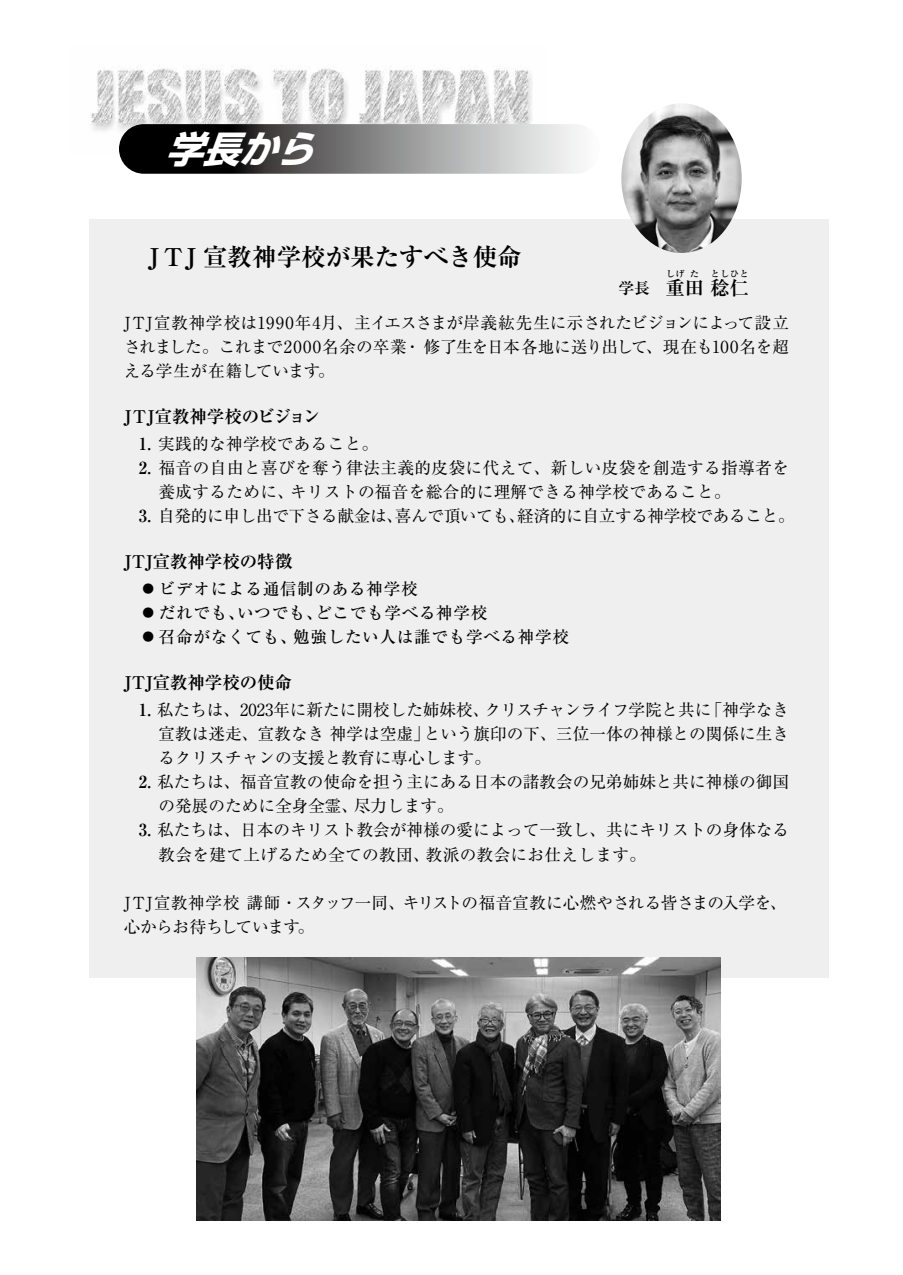
<style>
.page{position:relative;width:903px;height:1275px;background:#fff}
.page>*{position:absolute;margin:0;border:0;box-sizing:border-box;transform-origin:0 0}
.t1{font:italic 700 36.75px "Shin Go Pro";color:#fff}
.t2{font:700 24.5px "Ryumin Pro";color:#000}
.t3{font:700 19.25px "Ryumin Pro";color:#000}
.t4{font:700 17.5px "Ryumin Pro";letter-spacing:-.01em;color:#000}
.t5{font:16.62px/24.2px "Ryumin Pro";color:#000}
.t6{font:16.62px/24.2px "Ryumin Pro";letter-spacing:.025em;color:#000}
.t7{font:500 16.62px "Ryumin Pro";letter-spacing:.04em;color:#000}
.t8{font:16.62px "Ryumin Pro";letter-spacing:-.02em;color:#000}
.t9{font:16.62px "Ryumin Pro";letter-spacing:.02em;color:#000}
.t10{font:700 15.75px "Ryumin Pro";color:#000}
.t11{font:700 8.75px "Ryumin Pro";letter-spacing:.1em;color:#000}
.s1{font-size:19.25px}
.s2{font-weight:700}
.s3{font-size:11.72px}
</style>
<div class="page">
<img style="left:90px;top:67px;width:443px;height:77px">
<div style="left:89px;top:219px;width:739px;height:758px;background:#efefef"></div>
<svg style="left:119px;top:124px;width:481px;height:50px;background:#757475"></svg>
<img style="left:621px;top:103px;width:121px;height:150px">
<img style="left:196px;top:957px;width:525px;height:263px">
<h1 class="t1" style="left:129px;top:120px;width:204px">　学長から</h1>
<h2 class="t2" style="left:141px;top:237px;width:382px">ＪＴＪ宣教神学校が果たすべき使命</h2>
<p class="t11" style="left:666px;top:267px;width:20px">しげ</p>
<p class="t11" style="left:690px;top:267px;width:10px">た</p>
<p class="t11" style="left:711px;top:267px;width:39px">としひと</p>
<p class="t3" style="left:685px;top:273px;width:66px">田稔仁</p>
<p class="t10" style="left:618px;top:276px;width:68px">学長　<span class="s1">重</span></p>
<p class="t5" style="left:124px;top:310px;width:667px;text-align:justify">JTJ宣教神学校は1990年4月、主イエスさまが岸義紘先生に示されたビジョンによって設立されました。これまで2000名余の卒業・ 修了生を日本各地に送り出して、現在も100名を超える学生が在籍しています。</p>
<p class="t4" style="left:124px;top:403px;width:198px">JTJ宣教神学校のビジョン</p>
<p class="t9" style="left:139px;top:431px;width:233px"><span class="s2">1.</span> 実践的な神学校であること｡</p>
<p class="t6" style="left:159px;top:455px;width:632px;text-indent:-20px"><span class="s2">2.</span> 福音の自由と喜びを奪う律法主義的皮袋に代えて、新しい皮袋を創造する指導者を養成するために、キリストの福音を総合的に理解できる神学校であること。</p>
<p class="t8" style="left:139px;top:503px;width:657px"><span class="s2">3.</span> 自発的に申し出で下さる献金は、喜んで頂いても、経済的に自立する神学校であること。</p>
<p class="t4" style="left:124px;top:547px;width:170px">JTJ宣教神学校の特徴</p>
<p class="t7" style="left:142px;top:575px;width:277px"><span class="s3">●</span> ビデオによる通信制のある神学校</p>
<p class="t7" style="left:142px;top:600px;width:346px"><span class="s3">●</span> だれでも、いつでも、どこでも学べる神学校</p>
<p class="t7" style="left:142px;top:624px;width:428px"><span class="s3">●</span> 召命がなくても、勉強したい人は誰でも学べる神学校</p>
<p class="t4" style="left:124px;top:668px;width:170px">JTJ宣教神学校の使命</p>
<p class="t5" style="left:159px;top:696px;width:632px;text-align:justify;text-indent:-20px"><span class="s2">1.</span> 私たちは、2023年に新たに開校した姉妹校、クリスチャンライフ学院と共に「神学なき宣教は迷走、宣教なき 神学は空虚」という旗印の下、三位一体の神様との関係に生きるクリスチャンの支援と教育に専心します。</p>
<p class="t5" style="left:159px;top:769px;width:632px;text-indent:-20px"><span class="s2">2.</span> 私たちは、福音宣教の使命を担う主にある日本の諸教会の兄弟姉妹と共に神様の御国の発展のために全身全霊、尽力します。</p>
<p class="t5" style="left:159px;top:817px;width:632px;text-indent:-20px"><span class="s2">3.</span> 私たちは、日本のキリスト教会が神様の愛によって一致し、共にキリストの身体なる教会を建て上げるため全ての教団、教派の教会にお仕えします。</p>
<p class="t5" style="left:124px;top:889px;width:664px">JTJ宣教神学校 講師・スタッフ一同、キリストの福音宣教に心燃やされる皆さまの入学を、心からお待ちしています。</p>
</div>
